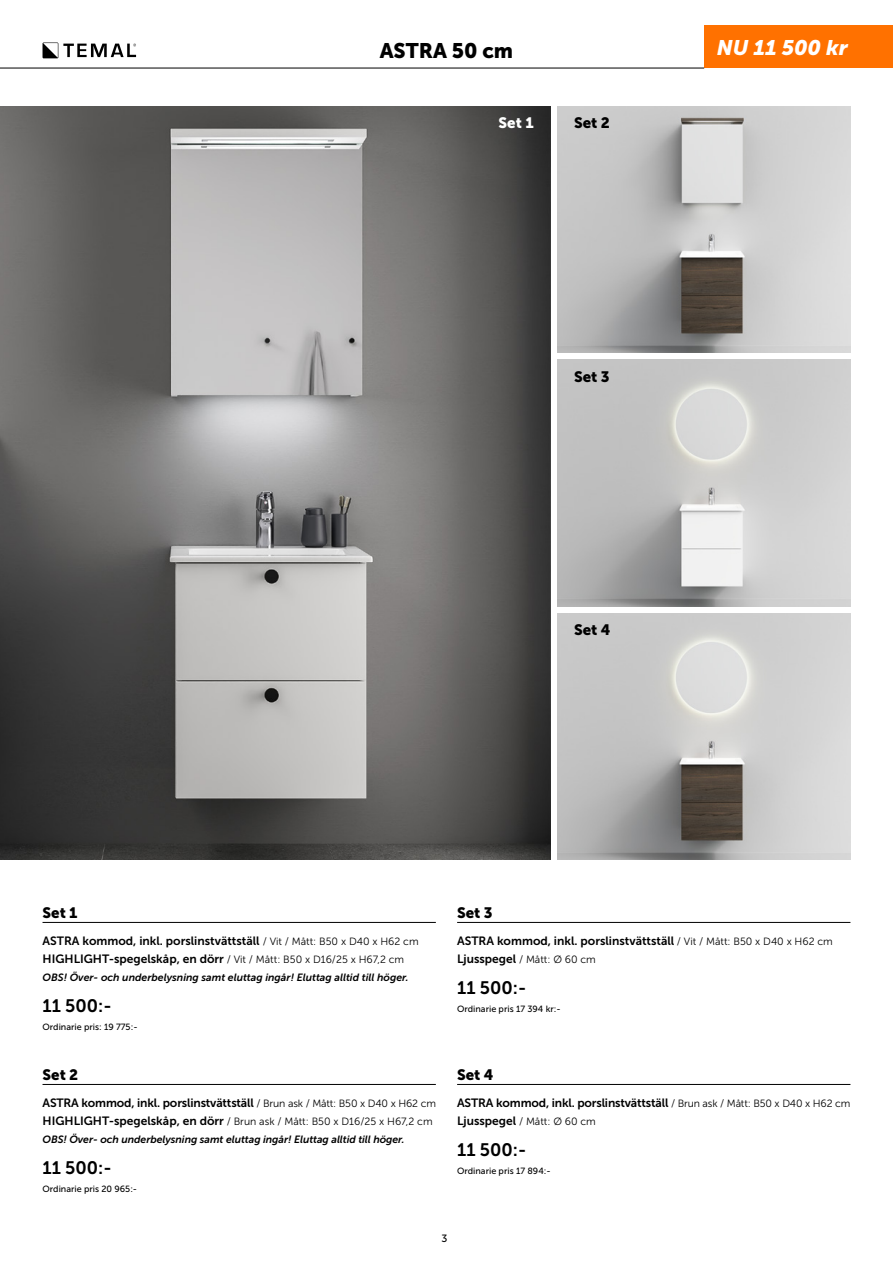
<style>
.page{position:relative;width:893px;height:1263px;background:#fff}
.page>*{position:absolute;margin:0;border:0;box-sizing:border-box;transform-origin:0 0}
.t1{font:italic 21px "Museo Sans 900";color:#fff}
.t2{font:21px "Museo Sans 900";color:#000}
.t3{font:18px "Museo Sans 700";color:#000}
.t4{font:15px "Museo Sans 900";color:#000}
.t5{font:15px "Museo Sans 900";color:#fff}
.t6{font:12px "Museo Sans 700";letter-spacing:-.01em;color:#000}
.t7{font:10.5px "Museo Sans 300";color:#000}
.t8{font:italic 10.5px "Museo Sans 700";letter-spacing:-.005em;color:#000}
.t9{font:10.5px "Museo Sans 500";color:#000}
.t10{font:9px "Museo Sans 500";color:#000}
.s1{font-family:"Museo Sans 300";font-size:10.5px}
.s2{font-family:"Museo Sans 700";font-size:12px}
</style>
<div class="page">
<div style="left:704px;top:26px;width:189px;height:42px;background:#ff7100"></div>
<hr style="left:43px;top:922px;width:393px;height:1px;background:#000">
<hr style="left:43px;top:1084px;width:393px;height:1px;background:#000">
<hr style="left:457px;top:922px;width:393px;height:1px;background:#000">
<hr style="left:457px;top:1084px;width:393px;height:1px;background:#000">
<img style="left:558px;top:613px;width:292px;height:247px">
<img style="left:558px;top:106px;width:292px;height:247px">
<img style="left:558px;top:360px;width:292px;height:246px">
<img style="left:0;top:106px;width:551px;height:754px">
<hr style="left:0;top:68px;width:704px;height:1px;background:#000">
<svg style="left:43px;top:43px;width:93px;height:15px"></svg>
<h1 class="t2" style="left:380px;top:39px;width:135px">ASTRA 50 cm</h1>
<p class="t5" style="left:498px;top:114px;width:37px">Set 1</p>
<p class="t4" style="left:574px;top:114px;width:37px">Set 2</p>
<p class="t4" style="left:574px;top:368px;width:37px">Set 3</p>
<p class="t4" style="left:574px;top:621px;width:38px">Set 4</p>
<h1 class="t1" style="left:717px;top:36px;width:132px">NU 11 500 kr</h1>
<p class="t4" style="left:43px;top:904px;width:37px">Set 1</p>
<p class="t6" style="left:43px;top:934px;width:378px">ASTRA kommod, inkl. porslinstvättställ <span class="s1">/ Vit / Mått: B50 x D40 x H62 cm</span></p>
<p class="t7" style="left:43px;top:954px;width:363px"><span class="s2">HIGHLIGHT-spegelskåp, en dörr</span> / Vit / Mått: B50 x D16/25 x H67,2 cm</p>
<p class="t8" style="left:43px;top:972px;width:368px">OBS! Över- och underbelysning samt eluttag ingår! Eluttag alltid till höger.</p>
<h2 class="t3" style="left:43px;top:996px;width:71px">11 500:-</h2>
<p class="t10" style="left:43px;top:1022px;width:97px">Ordinarie pris: 19 775:-</p>
<p class="t4" style="left:43px;top:1066px;width:37px">Set 2</p>
<p class="t6" style="left:43px;top:1096px;width:395px">ASTRA kommod, inkl. porslinstvättställ <span class="s1">/ Brun ask / Mått: B50 x D40 x H62 cm</span></p>
<p class="t7" style="left:43px;top:1116px;width:392px"><span class="s2">HIGHLIGHT-spegelskåp, en dörr</span> / Brun ask / Mått: B50 x D16/25 x H67,2 cm</p>
<p class="t8" style="left:43px;top:1134px;width:364px">OBS! Över- och underbelysning samt eluttag ingår! Eluttag alltid till höger.</p>
<h2 class="t3" style="left:43px;top:1158px;width:71px">11 500:-</h2>
<p class="t10" style="left:43px;top:1184px;width:96px">Ordinarie pris 20 965:-</p>
<p class="t4" style="left:457px;top:904px;width:37px">Set 3</p>
<p class="t6" style="left:457px;top:934px;width:377px">ASTRA kommod, inkl. porslinstvättställ <span class="s1">/ Vit / Mått: B50 x D40 x H62 cm</span></p>
<p class="t7" style="left:457px;top:954px;width:140px"><span class="s2">Ljusspegel</span> / Mått: Ø 60 cm</p>
<h2 class="t3" style="left:457px;top:978px;width:71px">11 500:-</h2>
<p class="t10" style="left:457px;top:1004px;width:105px">Ordinarie pris 17 394 kr:-</p>
<p class="t4" style="left:457px;top:1066px;width:38px">Set 4</p>
<p class="t6" style="left:457px;top:1096px;width:395px">ASTRA kommod, inkl. porslinstvättställ <span class="s1">/ Brun ask / Mått: B50 x D40 x H62 cm</span></p>
<p class="t7" style="left:457px;top:1116px;width:140px"><span class="s2">Ljusspegel</span> / Mått: Ø 60 cm</p>
<h2 class="t3" style="left:457px;top:1140px;width:71px">11 500:-</h2>
<p class="t10" style="left:457px;top:1166px;width:95px">Ordinarie pris 17 894:-</p>
<p class="t9" style="left:441px;top:1232px;width:7px">3</p>
</div>
